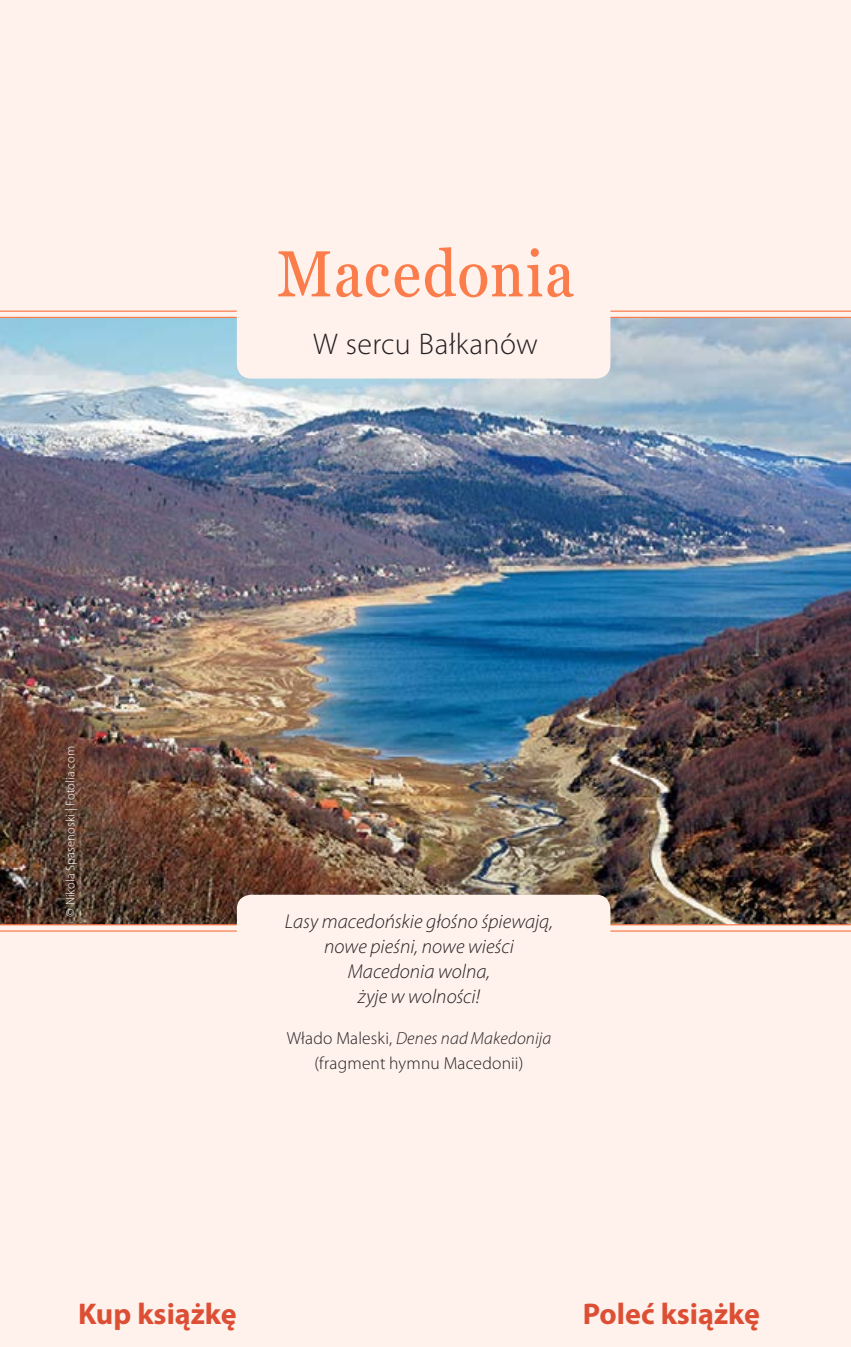
<style>
.page{position:relative;width:851px;height:1347px;background:#fff}
.page>*{position:absolute;margin:0;border:0;box-sizing:border-box;transform-origin:0 0}
.t1{font:condensed 65px "Georgia Pro";letter-spacing:.015em;color:#fb7d4c}
.t2{font:700 30px "Myriad Pro";color:#dc4f34}
.t3{font:300 30px "Myriad Pro";letter-spacing:.015em;color:#231f20}
.t4{font:italic 300 20px/25px "Myriad Pro";color:#231f20;text-align:center}
.t5{font:300 17.5px/25px "Myriad Pro";letter-spacing:.01em;color:#231f20;text-align:center}
.t6{font:300 12.5px "Myriad Pro";letter-spacing:.01em;color:#fff}
.s1{font-style:italic}
</style>
<div class="page">
<div style="left:0;top:0;width:850px;height:1346px;background:#fff1ec"></div>
<img style="left:0;top:316px;width:850px;height:610px">
<svg style="left:237px;top:316px;width:373px;height:62px"></svg>
<svg style="left:237px;top:894px;width:373px;height:32px"></svg>
<p class="t6" style="left:63px;top:916px;width:172px;rotate:-90deg">© Nikola Spasenoski | Fotolia.com</p>
<h1 class="t1" style="left:277px;top:237px;width:299px">Macedonia</h1>
<h2 class="t3" style="left:313px;top:325px;width:226px">W sercu Bałkanów</h2>
<p class="t4" style="left:285px;top:908px;width:269px">Lasy macedońskie głośno śpiewają, nowe pieśni, nowe wieści<br>Macedonia wolna,<br>żyje w wolności!</p>
<p class="t5" style="left:286px;top:1025px;width:266px">Włado Maleski, <span class="s1">Denes nad Makedonija </span>(fragment hymnu Macedonii)</p>
<h2 class="t2" style="left:78px;top:1294px;width:160px">Kup książkę</h2>
<h2 class="t2" style="left:583px;top:1294px;width:178px">Poleć książkę</h2>
</div>
